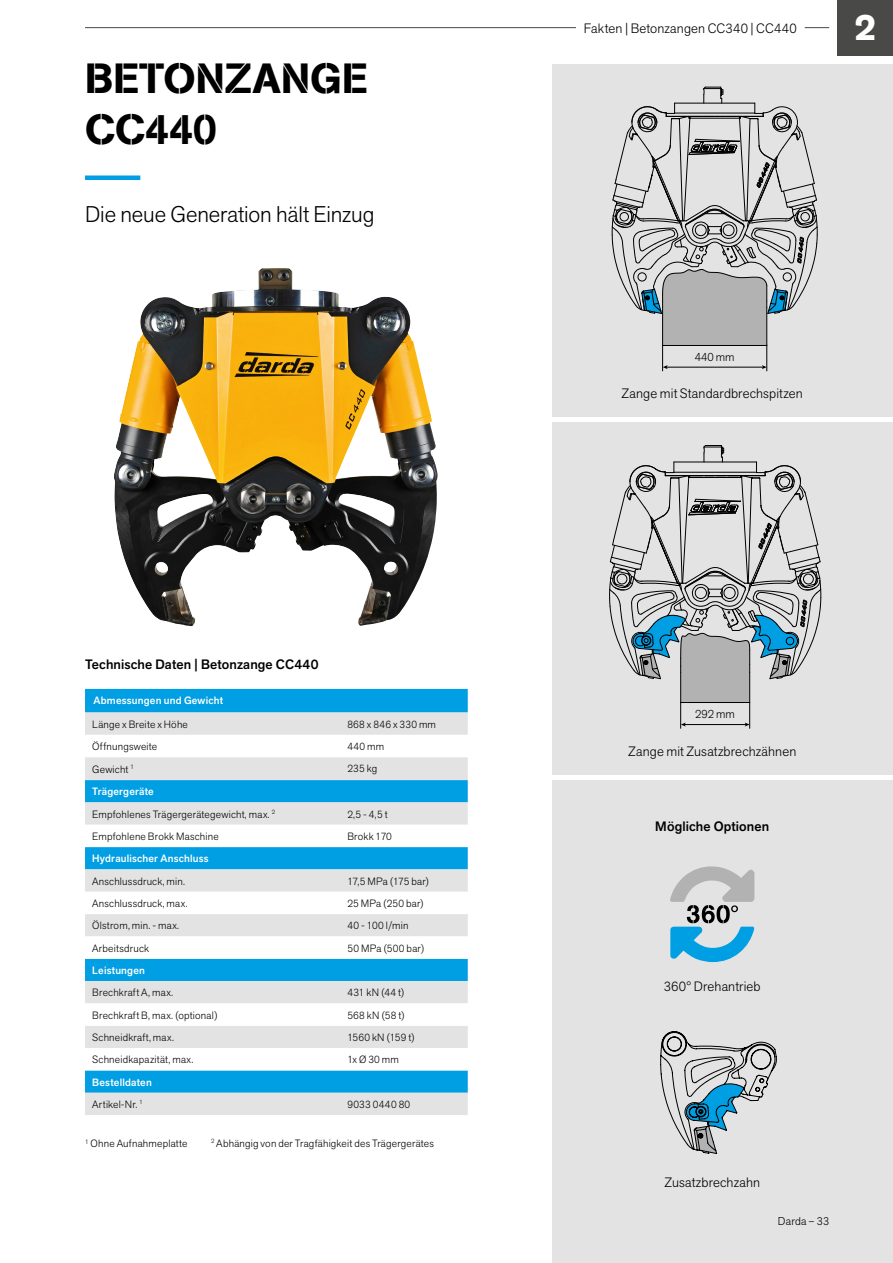
<style>
.page{position:relative;width:893px;height:1263px;background:#fff}
.page>*{position:absolute;margin:0;border:0;box-sizing:border-box;transform-origin:0 0}
.t1{font:42px/50.4px "AG Book Stencil";letter-spacing:.005em;color:#000}
.t2{font:700 36px "Akzid Grtsk Next";color:#fff}
.t3{font:300 22.5px "Akzid Grtsk Next";letter-spacing:-.005em;color:#000}
.t4{font:300 13.5px "Akzid Grtsk Next";letter-spacing:.01em;color:#000}
.t5{font:500 13.5px "Akzid Grtsk Next";letter-spacing:.01em;color:#000}
.t6{font:300 11.7px "Akzid Grtsk Next";color:#000}
.t7{font:300 11.25px "Akzid Grtsk Next";letter-spacing:.02em;color:#000}
.t8{font:300 10.5px/22.4px "Akzid Grtsk Next";letter-spacing:.02em;color:#000}
.t9{font:500 10.5px/22.4px "Akzid Grtsk Next";letter-spacing:.02em;color:#fff}
.s1{font-weight:500;color:#fff}
.s2{font-weight:300;color:#000}
</style>
<div class="page">
<div style="left:553px;top:64px;width:340px;height:353px;background:#e3e3e3"></div>
<div style="left:553px;top:422px;width:340px;height:353px;background:#e3e3e3"></div>
<div style="left:553px;top:781px;width:340px;height:482px;background:#e3e3e3"></div>
<svg style="left:612px;top:86px;width:206px;height:285px"></svg>
<svg style="left:609px;top:445px;width:212px;height:283px"></svg>
<svg style="left:670px;top:866px;width:84px;height:96px"></svg>
<svg style="left:660px;top:1031px;width:117px;height:123px"></svg>
<div style="left:838px;top:0;width:55px;height:55px;background:#494948"></div>
<img style="left:114px;top:268px;width:270px;height:358px">
<svg style="left:805px;top:27px;width:24px;height:1px"></svg>
<hr style="left:85px;top:27px;width:491px;height:1px;background:#494948">
<div style="left:85px;top:175px;width:55px;height:5px;background:#009ee3"></div>
<div style="left:85px;top:689px;width:383px;height:23px;background:#009ee3"></div>
<svg style="left:85px;top:712px;width:383px;height:403px;background:#99cde3"></svg>
<svg style="left:85px;top:735px;width:383px;height:335px"></svg>
<h1 class="t1" style="left:85px;top:53px;width:284px">BETONZANGE<br>CC440</h1>
<h3 class="t3" style="left:85px;top:200px;width:291px">Die neue Generation hält Einzug</h3>
<p class="t5" style="left:85px;top:656px;width:235px">Technische Daten | Betonzange CC440</p>
<p class="t9" style="left:94px;top:689px;width:131px">Abmessungen und Gewicht</p>
<p class="t8" style="left:92px;top:713px;width:97px">Länge x Breite x Höhe</p>
<p class="t8" style="left:347px;top:713px;width:90px">868 x 846 x 330 mm</p>
<p class="t8" style="left:92px;top:735px;width:66px">Öffnungsweite</p>
<p class="t8" style="left:347px;top:735px;width:38px">440 mm</p>
<p class="t8" style="left:92px;top:758px;width:43px">Gewicht <sup>1</sup></p>
<p class="t8" style="left:347px;top:757px;width:31px">235 kg</p>
<p class="t8" style="left:92px;top:780px;width:184px"><span class="s1">Trägergeräte<br></span>Empfohlenes Trägergerätegewicht, max. <sup>2</sup></p>
<p class="t8" style="left:347px;top:802px;width:42px">2,5 - 4,5 t</p>
<p class="t8" style="left:92px;top:825px;width:128px">Empfohlene Brokk Maschine</p>
<p class="t8" style="left:347px;top:825px;width:46px">Brokk 170</p>
<p class="t9" style="left:92px;top:847px;width:118px">Hydraulischer Anschluss</p>
<p class="t8" style="left:92px;top:869px;width:94px">Anschlussdruck, min.</p>
<p class="t8" style="left:347px;top:869px;width:83px">17,5 MPa (175 bar)</p>
<p class="t8" style="left:92px;top:892px;width:97px">Anschlussdruck, max.</p>
<p class="t8" style="left:347px;top:892px;width:78px">25 MPa (250 bar)</p>
<p class="t8" style="left:92px;top:914px;width:88px">Ölstrom, min. - max.</p>
<p class="t8" style="left:347px;top:914px;width:62px">40 - 100 l/min</p>
<p class="t8" style="left:92px;top:936px;width:58px">Arbeitsdruck</p>
<p class="t8" style="left:347px;top:936px;width:79px">50 MPa (500 bar)</p>
<p class="t9" style="left:92px;top:959px;width:54px">Leistungen</p>
<p class="t8" style="left:92px;top:981px;width:82px">Brechkraft A, max.</p>
<p class="t8" style="left:347px;top:981px;width:59px">431 kN (44 t)</p>
<p class="t8" style="left:92px;top:1003px;width:127px">Brechkraft B, max. (optional)</p>
<p class="t8" style="left:347px;top:1003px;width:59px">568 kN (58 t)</p>
<p class="t8" style="left:92px;top:1026px;width:83px">Schneidkraft, max.</p>
<p class="t8" style="left:347px;top:1026px;width:69px">1560 kN (159 t)</p>
<p class="t8" style="left:92px;top:1048px;width:103px">Schneidkapazität, max.</p>
<p class="t8" style="left:347px;top:1048px;width:53px">1x Ø 30 mm</p>
<p class="t9" style="left:92px;top:1071px;width:61px">Bestelldaten<br><span class="s2">Artikel-Nr.</span> <sup>1</sup></p>
<p class="t8" style="left:347px;top:1093px;width:64px">9033 0440 80</p>
<p class="t8" style="left:85px;top:1132px;width:104px"><sup>1</sup> Ohne Aufnahmeplatte</p>
<p class="t8" style="left:211px;top:1132px;width:225px"><sup>2</sup> Abhängig von der Tragfähigkeit des Trägergerätes</p>
<p class="t4" style="left:584px;top:19px;width:215px">Fakten | Betonzangen CC340 | CC440</p>
<h2 class="t2" style="left:854px;top:4px;width:23px">2</h2>
<p class="t6" style="left:695px;top:349px;width:41px">440 mm</p>
<p class="t4" style="left:622px;top:384px;width:183px">Zange mit Standardbrechspitzen</p>
<p class="t6" style="left:695px;top:706px;width:41px">292 mm</p>
<p class="t4" style="left:628px;top:743px;width:170px">Zange mit Zusatzbrechzähnen</p>
<p class="t5" style="left:655px;top:817px;width:115px">Mögliche Optionen</p>
<p class="t4" style="left:664px;top:978px;width:98px">360° Drehantrieb</p>
<p class="t4" style="left:664px;top:1173px;width:97px">Zusatzbrechzahn</p>
<p class="t7" style="left:778px;top:1213px;width:53px">Darda – 33</p>
</div>
